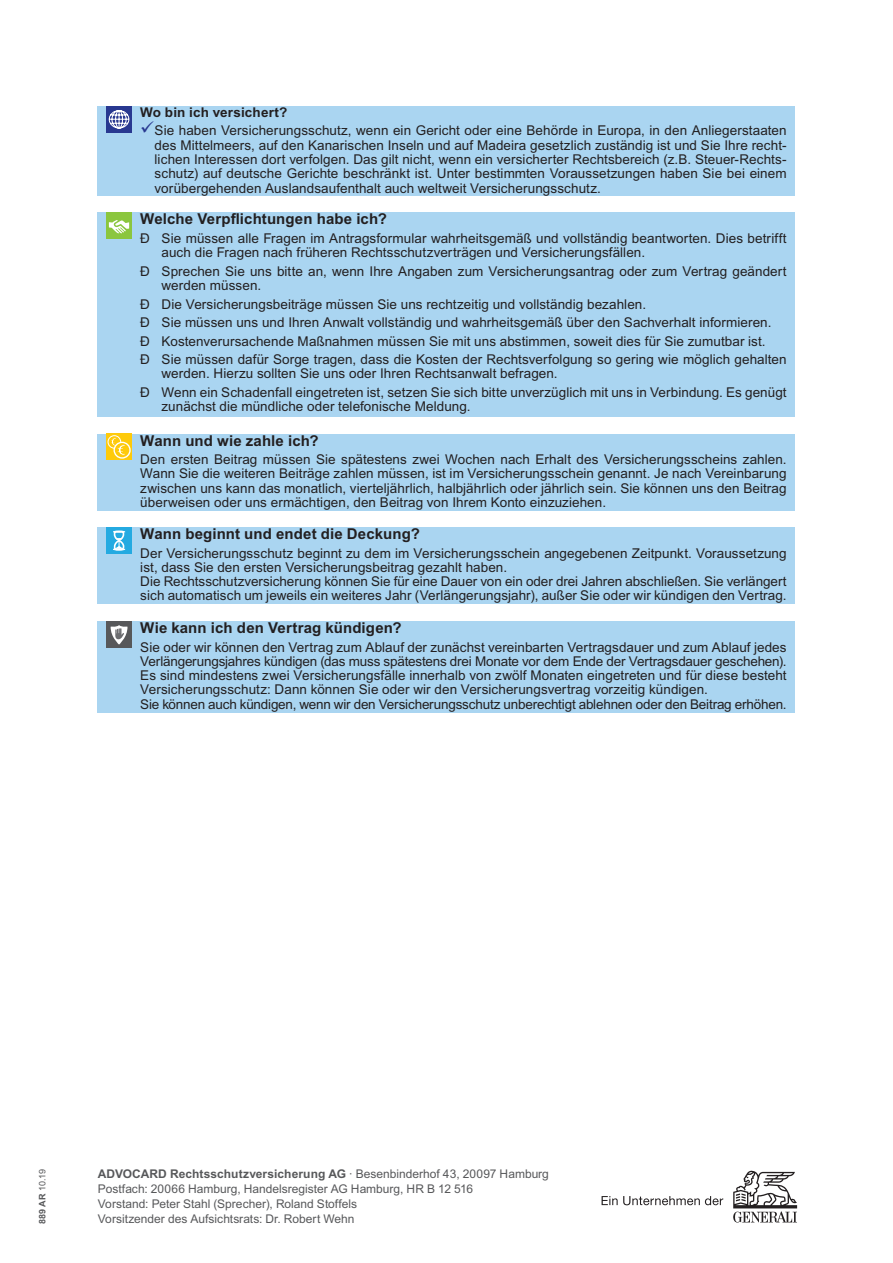
<style>
.page{position:relative;width:893px;height:1263px;background:#fff}
.page>*{position:absolute;margin:0;border:0;box-sizing:border-box;transform-origin:0 0}
.t1{font:700 15px "Arial";letter-spacing:.005em;color:#231f20}
.t2{font:13.5px/14.2px "Arial";letter-spacing:.005em;color:#231f20}
.t3{font:700 13.5px "Arial";letter-spacing:.01em;color:#231f20}
.t4{font:12px/15px "Arial";color:#57585a}
.t5{font:700 12px "Arial";color:#57585a}
.t6{font:700 9px "Arial";color:#57585a}
.s1{color:#283890}
.s2{font-weight:400}
.s3{font-weight:700}
</style>
<div class="page">
<svg style="left:733px;top:1170px;width:64px;height:52px"></svg>
<svg style="left:602px;top:1196px;width:121px;height:9px"></svg>
<div style="left:98px;top:106px;width:697px;height:90px;background:#aad5f1"></div>
<div style="left:98px;top:213px;width:697px;height:204px;background:#aad5f1"></div>
<div style="left:98px;top:434px;width:697px;height:76px;background:#aad5f1"></div>
<div style="left:98px;top:527px;width:697px;height:77px;background:#aad5f1"></div>
<div style="left:98px;top:621px;width:697px;height:92px;background:#aad5f1"></div>
<div style="left:106px;top:106px;width:26px;height:27px;background:#283890"></div>
<svg style="left:108px;top:110px;width:22px;height:19px"></svg>
<div style="left:106px;top:213px;width:26px;height:26px;background:#8bc63e"></div>
<svg style="left:109px;top:220px;width:21px;height:14px"></svg>
<div style="left:106px;top:434px;width:26px;height:26px;background:#feca0a"></div>
<div style="left:108px;top:435px;width:13px;height:14px;border:1px solid #fff;border-radius:50%"></div>
<svg style="left:114px;top:442px;width:16px;height:16px"></svg>
<div style="left:114px;top:442px;width:17px;height:17px;border:1px solid #fff;border-radius:50%"></div>
<svg style="left:110px;top:437px;width:16px;height:19px"></svg>
<div style="left:106px;top:527px;width:26px;height:27px;background:#24aae1"></div>
<svg style="left:113px;top:530px;width:12px;height:21px"></svg>
<div style="left:106px;top:621px;width:26px;height:27px;background:#57585a"></div>
<svg style="left:111px;top:625px;width:17px;height:19px"></svg>
<p class="t3" style="left:140px;top:105px;width:149px">Wo bin ich versichert?</p>
<p class="t2" style="left:155px;top:124px;width:633px;text-align:justify;text-indent:-14px"><span class="s1">✓</span>Sie haben Versicherungsschutz, wenn ein Gericht oder eine Behörde in Europa, in den Anliegerstaaten des Mittelmeers, auf den Kanarischen Inseln und auf Madeira gesetzlich zuständig ist und Sie Ihre recht&shy;lichen Interessen dort verfolgen. Das gilt nicht, wenn ein versicherter Rechtsbereich (z.B. Steuer-Rechts&shy;schutz) auf deutsche Gerichte beschränkt ist. Unter bestimmten Voraussetzungen haben Sie bei einem vorübergehenden Auslandsaufenthalt auch weltweit Versicherungsschutz.</p>
<p class="t1" style="left:140px;top:211px;width:248px">Welche Verpflichtungen habe ich?</p>
<p class="t2" style="left:162px;top:231px;width:627px;text-indent:-21px">− Sie müssen alle Fragen im Antragsformular wahrheitsgemäß und vollständig beantworten. Dies betrifft auch die Fragen nach früheren Rechtsschutzverträgen und Versicherungsfällen.</p>
<p class="t2" style="left:162px;top:264px;width:627px;text-indent:-21px">− Sprechen Sie uns bitte an, wenn Ihre Angaben zum Versicherungsantrag oder zum Vertrag geändert werden müssen.</p>
<p class="t2" style="left:140px;top:295px;width:648px;line-height:18.5px">− Die Versicherungsbeiträge müssen Sie uns rechtzeitig und vollständig bezahlen.<br>− Sie müssen uns und Ihren Anwalt vollständig und wahrheitsgemäß über den Sachverhalt informieren.<br>− Kostenverursachende Maßnahmen müssen Sie mit uns abstimmen, soweit dies für Sie zumutbar ist.<br>− Sie müssen dafür Sorge tragen, dass die Kosten der Rechtsverfolgung so gering wie möglich gehalten</p>
<p class="t2" style="left:140px;top:364px;width:648px;line-height:18.5px;text-indent:21px">werden. Hierzu sollten Sie uns oder Ihren Rechtsanwalt befragen.<br>− Wenn ein Schadenfall eingetreten ist, setzen Sie sich bitte unverzüglich mit uns in Verbindung. Es genügt</p>
<p class="t2" style="left:162px;top:399px;width:311px">zunächst die mündliche oder telefonische Meldung.</p>
<p class="t1" style="left:140px;top:432px;width:180px">Wann und wie zahle ich?</p>
<p class="t2" style="left:140px;top:452px;width:648px;text-align:justify">Den ersten Beitrag müssen Sie spätestens zwei Wochen nach Erhalt des Versicherungsscheins zahlen.<br>Wann Sie die weiteren Beiträge zahlen müssen, ist im Versicherungsschein genannt. Je nach Vereinbarung zwischen uns kann das monatlich, vierteljährlich, halbjährlich oder jährlich sein. Sie können uns den Beitrag überweisen oder uns ermächtigen, den Beitrag von Ihrem Konto einzuziehen.</p>
<p class="t1" style="left:140px;top:525px;width:281px">Wann beginnt und endet die Deckung?</p>
<p class="t2" style="left:140px;top:546px;width:648px">Der Versicherungsschutz beginnt zu dem im Versicherungsschein angegebenen Zeitpunkt. Voraussetzung ist, dass Sie den ersten Versicherungsbeitrag gezahlt haben.<br>Die Rechtsschutzversicherung können Sie für eine Dauer von ein oder drei Jahren abschließen. Sie verlängert sich automatisch um jeweils ein weiteres Jahr (Verlängerungsjahr), außer Sie oder wir kündigen den Vertrag.</p>
<p class="t1" style="left:140px;top:619px;width:263px">Wie kann ich den Vertrag kündigen?</p>
<p class="t2" style="left:140px;top:640px;width:648px">Sie oder wir können den Vertrag zum Ablauf der zunächst vereinbarten Vertragsdauer und zum Ablauf jedes Verlängerungsjahres kündigen (das muss spätestens drei Monate vor dem Ende der Vertragsdauer geschehen).<br>Es sind mindestens zwei Versicherungsfälle innerhalb von zwölf Monaten eingetreten und für diese besteht Versicherungsschutz: Dann können Sie oder wir den Versicherungsvertrag vorzeitig kündigen.<br>Sie können auch kündigen, wenn wir den Versicherungsschutz unberechtigt ablehnen oder den Beitrag erhöhen.</p>
<p class="t6" style="left:37px;top:1224px;width:57px;rotate:-90deg">889 AR <span class="s2">10.19</span></p>
<p class="t5" style="left:98px;top:1167px;width:19px">Advocard</p>
<p class="t4" style="left:98px;top:1166px;width:453px;text-indent:72px"><span class="s3">Rechtsschutzversicherung AG</span> · Besenbinderhof 43, 20097 Hamburg Postfach: 20066 Hamburg, Handelsregister AG Hamburg, HR B 12 516<br>Vorstand: Peter Stahl (Sprecher), Roland Stoffels<br>Vorsitzender des Aufsichtsrats: Dr. Robert Wehn</p>
</div>
